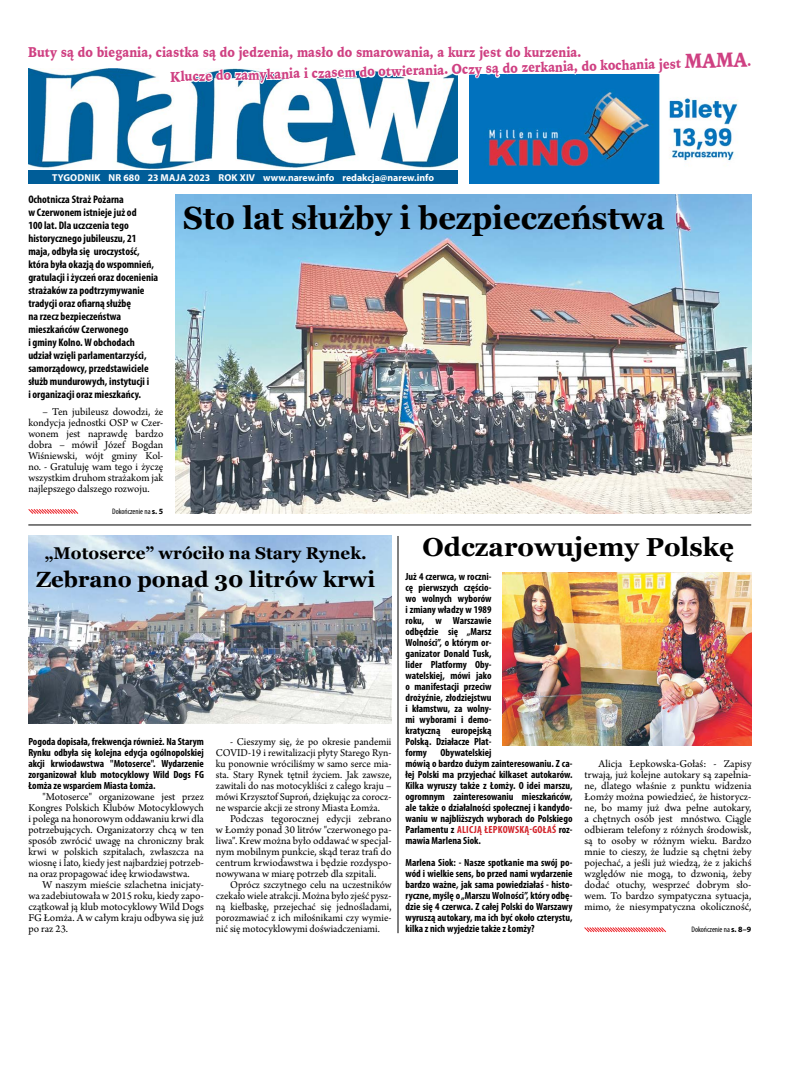
<style>
.page{position:relative;width:794px;height:1092px;background:#fff}
.page>*{position:absolute;margin:0;border:0;box-sizing:border-box;transform-origin:0 0}
.t1{font:700 32px "Georgia";color:#000;scale:.96 1}
.t2{font:700 26px "Georgia";color:#000}
.t3{font:700 22px "Georgia";color:#000}
.t4{font:700 17px "Georgia";color:#000}
.t5{font:900 14px "Iowan Old Style";color:#cf4082;scale:.82 1}
.t6{font:11px/11px "Arno Pro";color:#000;text-align:justify}
.t7{font:11px/11px "Arno Pro";color:#000;text-align:justify;scale:.96 1}
.t8{font:700 condensed 11px/13px "Myriad Pro";color:#000}
.t9{font:700 condensed 10.4px/11px "Myriad Pro";color:#000;text-align:justify}
.t10{font:700 10px "Myriad Pro";color:#fff}
.t11{font:condensed 8px "Myriad Pro";color:#000}
.s1{font-weight:700;font-stretch:normal}
.s2{color:#d2232a}
</style>
<div class="page">
<img style="left:28px;top:536px;width:363px;height:187px">
<img style="left:28px;top:136px;width:430px;height:34px">
<div style="left:28px;top:170px;width:430px;height:14px;background:#005d98"></div>
<img style="left:469px;top:136px;width:265px;height:48px">
<svg style="left:28px;top:509px;width:51px;height:5px"></svg>
<svg style="left:584px;top:927px;width:82px;height:6px"></svg>
<hr style="left:28px;top:524px;width:723px;height:1px;background:#000">
<hr style="left:398px;top:536px;width:1px;height:397px;background:#000">
<img style="left:503px;top:572px;width:248px;height:173px">
<img style="left:175px;top:195px;width:576px;height:319px">
<svg style="left:28px;top:68px;width:710px;height:68px"></svg>
<p class="t5" style="left:28px;top:43px;width:676px">Buty są do biegania, ciastka są do jedzenia, masło do smarowania, a kurz jest do kurzenia.</p>
<p class="t5" style="left:170px;top:65px;width:710px;rotate:-1deg">Klucze do zamykania i czasem do otwierania. Oczy są do zerkania, do kochania jest <sup>MAMA</sup>.</p>
<p class="t10" style="left:52px;top:171px;width:383px">TYGODNIK NR 680 23 MAJA 2023 ROK XIV www.narew.info redakcja@narew.info</p>
<p class="t8" style="left:28px;top:193px;width:131px">Ochotnicza Straż Pożarna<br>w Czerwonem istnieje już od<br>100 lat. Dla uczczenia tego historycznego jubileuszu, 21 maja, odbyła się uroczystość, która była okazją do wspomnień, gratulacji i życzeń oraz docenienia strażaków za podtrzymywanie tradycji oraz ofiarną służbę<br>na rzecz bezpieczeństwa mieszkańców Czerwonego<br>i gminy Kolno. W obchodach udział wzięli parlamentarzyści, samorządowcy, przedstawiciele służb mundurowych, instytucji i<br>i organizacji oraz mieszkańcy.</p>
<p class="t6" style="left:28px;top:406px;width:136px;text-indent:14px">– Ten jubileusz dowodzi, że kondycja jednostki OSP w Czer&shy;wonem jest naprawdę bardzo dobra – mówił Józef Bogdan Wiśniewski, wójt gminy Kol&shy;no. - Gratuluję wam tego i życzę wszystkim druhom strażakom jak najlepszego dalszego rozwoju.</p>
<p class="t11" style="left:112px;top:506px;width:53px">Dokończenie na <span class="s1">s. 5</span></p>
<h1 class="t1" style="left:183px;top:194px;width:503px">Sto lat służby i bezpieczeństwa</h1>
<h3 class="t4" style="left:45px;top:540px;width:323px">„Motoserce” wróciło na Stary Rynek.</h3>
<h3 class="t3" style="left:36px;top:562px;width:341px">Zebrano ponad 30 litrów krwi</h3>
<p class="t9" style="left:28px;top:735px;width:177px">Pogoda dopisała, frekwencja również. Na Starym Rynku odbyła się kolejna edycja ogólnopolskiej akcji krwiodawstwa "Motoserce". Wydarzenie zorganizował klub motocyklowy Wild Dogs FG Łomża ze wsparciem Miasta Łomża.</p>
<p class="t6" style="left:28px;top:791px;width:177px;text-indent:14px">"Motoserce" organizowane jest przez Kongres Polskich Klubów Motocyklowych i polega na honorowym oddawaniu krwi dla potrzebujących. Organizatorzy chcą w ten sposób zwrócić uwagę na chroniczny brak krwi w polskich szpitalach, zwłaszcza na wiosnę i lato, kiedy jest najbardziej potrzeb&shy;na oraz propagować ideę krwiodawstwa.</p>
<p class="t6" style="left:28px;top:879px;width:177px;text-indent:14px">W naszym mieście szlachetna inicjaty&shy;wa zadebiutowała w 2015 roku, kiedy zapo&shy;czątkował ją klub motocyklowy Wild Dogs FG Łomża. A w całym kraju odbywa się już po raz 23.</p>
<p class="t7" style="left:216px;top:736px;width:184px;text-indent:14px">- Cieszymy się, że po okresie pandemii COVID-19 i rewitalizacji płyty Starego Ryn&shy;ku ponownie wróciliśmy w samo serce mia&shy;sta. Stary Rynek tętnił życiem. Jak zawsze, zawitali do nas motocykliści z całego kraju – mówi Krzysztof Suproń, dziękując za corocz&shy;ne wsparcie akcji ze strony Miasta Łomża.</p>
<p class="t6" style="left:216px;top:813px;width:177px;text-indent:14px">Podczas tegorocznej edycji zebrano w Łomży ponad 30 litrów "czerwonego pa&shy;liwa". Krew można było oddawać w specjal&shy;nym mobilnym punkcie, skąd teraz trafi do centrum krwiodawstwa i będzie rozdyspo&shy;nowywana w miarę potrzeb dla szpitali.</p>
<p class="t7" style="left:216px;top:879px;width:184px;text-indent:14px">Oprócz szczytnego celu na uczestników czekało wiele atrakcji. Można było zjeść pysz&shy;ną kiełbaskę, przejechać się jednośladami, porozmawiać z ich miłośnikami czy wymie&shy;nić się motocyklowymi doświadczeniami.</p>
<h2 class="t2" style="left:422px;top:527px;width:313px">Odczarowujemy Polskę</h2>
<p class="t9" style="left:405px;top:570px;width:87px">Już 4 czerwca, w roczni&shy;cę pierwszych częścio&shy;wo wolnych wyborów i zmiany władzy w 1989 roku, w Warszawie odbędzie się „Marsz Wolności”, o którym or&shy;ganizator Donald Tusk, lider Platformy Oby&shy;watelskiej, mówi jako o manifestacji przeciw drożyźnie, złodziejstwu i kłamstwu, za wolny&shy;mi wyborami i demo&shy;kratyczną europejską Polską. Działacze Plat&shy;formy</p>
<p class="t9" style="left:405px;top:746px;width:168px;text-align:left;text-indent:35px">Obywatelskiej<br>mówią o bardzo dużym zainteresowaniu. Z ca&shy;łej Polski ma przyjechać kilkaset autokarów.<br>Kilka wyruszy także z Łomży. O idei marszu, ogromnym zainteresowaniu mieszkańców, ale także o działalności społecznej i kandydo&shy;waniu w najbliższych wyborach do Polskiego Parlamentu z <span class="s2">ALICJĄ ŁEPKOWSKĄ-GOŁAŚ</span> roz&shy;mawia Marlena Siok.</p>
<p class="t9" style="left:405px;top:856px;width:168px">Marlena Siok: - Nasze spotkanie ma swój po&shy;wód i wielkie sens, bo przed nami wydarzenie bardzo ważne, jak sama powiedziałaś - histo&shy;ryczne, myślę o „Marszu Wolności”, który odbę&shy;dzie się 4 czerwca. Z całej Polski do Warszawy wyruszą autokary, ma ich być około czterystu, kilka z nich wyjedzie także z Łomży?</p>
<p class="t6" style="left:584px;top:758px;width:168px;text-indent:14px">Alicja Łepkowska-Gołaś: - Zapisy trwają, już kolejne autokary są zapełnia&shy;ne, dlatego właśnie z punktu widzenia Łomży można powiedzieć, że historycz&shy;ne, bo mamy już dwa pełne autokary, a chętnych osób jest mnóstwo. Ciągle odbieram telefony z różnych środowisk, są to osoby w różnym wieku. Bardzo mnie to cieszy, że ludzie są chętni żeby pojechać, a jeśli już wiedzą, że z jakichś względów nie mogą, to dzwonią, żeby dodać otuchy, wesprzeć dobrym sło&shy;wem. To bardzo sympatyczna sytuacja, mimo, że niesympatyczna okoliczność,</p>
<p class="t11" style="left:691px;top:924px;width:61px">Dokończenie na <span class="s1">s. 8–9</span></p>
</div>
